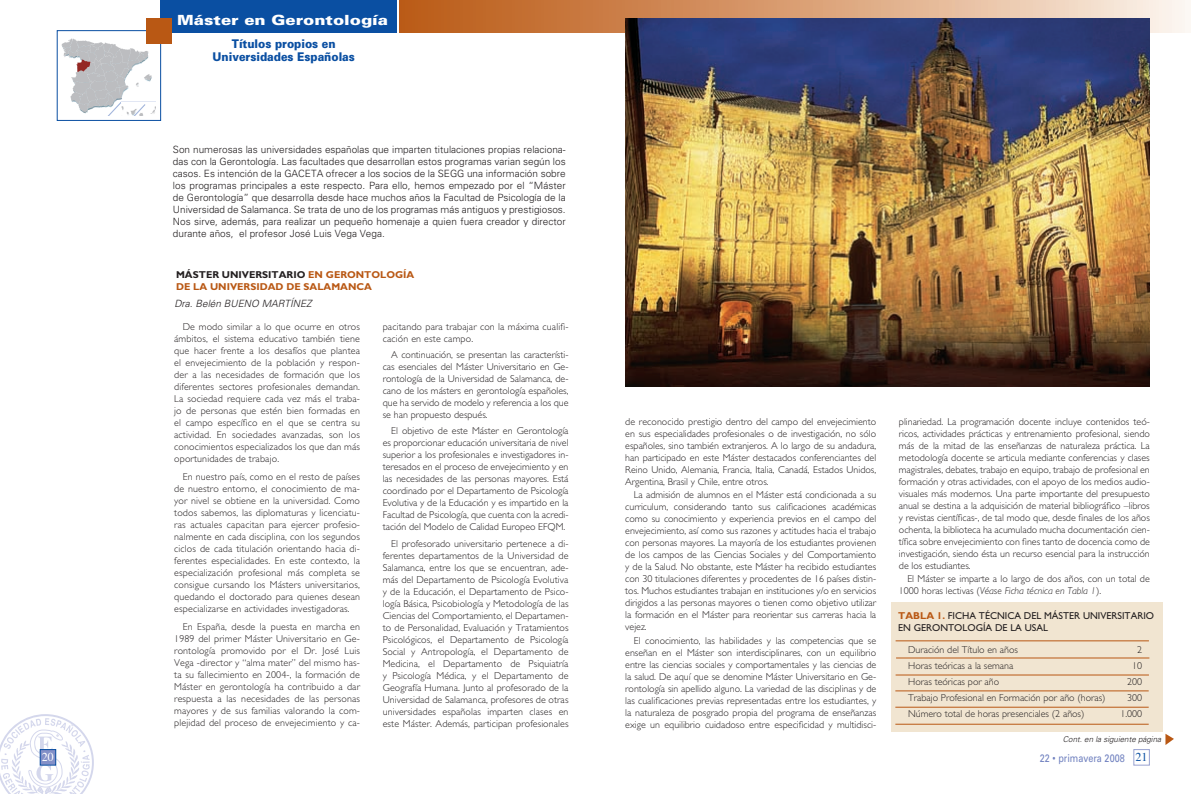
<style>
.page{position:relative;width:1191px;height:794px;background:#fff}
.page>*{position:absolute;margin:0;border:0;box-sizing:border-box;transform-origin:0 0}
.t1{font:900 14px "Univers";color:#fff;scale:1.2 1}
.t2{font:900 12px/13px "Univers";color:#0a4fa2;text-align:center;scale:.9 1}
.t3{font:12px "Times";color:#fff}
.t4{font:10.8px "Univers";color:#6f80bf;scale:.83 1}
.t5{font:300 10px/12px "Gill Sans";color:#231f20;text-align:justify}
.t6{font:300 10px/12px "Univers";color:#231f20;text-align:justify}
.t7{font:10px/12px "Gill Sans";color:#231f20}
.t8{font:700 10px/12px "Gill Sans";color:#b95814}
.t9{font:italic 300 10px "Univers";color:#231f20}
.t10{font:italic 300 8px "Univers";color:#231f20}
.s1{color:#231f20}
.s2{font-style:italic}
.s3{font-weight:700;color:#b95814}
.s4{font-family:"Times";font-size:12px;color:#0a4fa2}
</style>
<div class="page">
<div style="left:388px;top:0;width:803px;height:33px;background:linear-gradient(to right,#b8520a,#fcf0e5)"></div>
<div style="left:161px;top:0;width:236px;height:32px;background:#0a4fa2"></div>
<hr style="left:397px;top:0;width:2px;height:34px;background:#fff">
<svg style="left:0;top:714px;width:94px;height:80px"></svg>
<div style="left:1133px;top:749px;width:16px;height:16px;border:1px solid #99a3d1"></div>
<div style="left:40px;top:749px;width:16px;height:16px;background:#8390c8"></div>
<div style="left:40px;top:749px;width:16px;height:16px;border:1px solid #0a4fa2"></div>
<div style="left:57px;top:30px;width:104px;height:91px;border:1px solid #0a4fa2"></div>
<svg style="left:61px;top:38px;width:95px;height:78px"></svg>
<div style="left:146px;top:19px;width:26px;height:25px;background:#b95814"></div>
<img style="left:625px;top:18px;width:524px;height:369px">
<div style="left:891px;top:602px;width:271px;height:129px;background:#f1e5d1"></div>
<hr style="left:895px;top:640px;width:254px;height:1px;background:#b95814">
<hr style="left:896px;top:657px;width:253px;height:1px;background:#b95814">
<hr style="left:895px;top:674px;width:254px;height:1px;background:#b95814">
<hr style="left:895px;top:690px;width:253px;height:1px;background:#b95814">
<hr style="left:895px;top:706px;width:253px;height:1px;background:#b95814">
<hr style="left:895px;top:723px;width:253px;height:1px;background:#b95814">
<svg style="left:1165px;top:733px;width:9px;height:12px"></svg>
<h1 class="t1" style="left:177px;top:11px;width:177px">Máster en Gerontología</h1>
<p class="t2" style="left:213px;top:37px;width:160px">Títulos propios en<br>Universidades Españolas</p>
<p class="t6" style="left:173px;top:143px;width:394px">Son numerosas las universidades españolas que imparten titulaciones propias relaciona&shy;das con la Gerontología. Las facultades que desarrollan estos programas varian según los casos. Es intención de la GACETA ofrecer a los socios de la SEGG una información sobre los programas principales a este respecto. Para ello, hemos empezado por el “Máster de Gerontología” que desarrolla desde hace muchos años la Facultad de Psicología de la Universidad de Salamanca. Se trata de uno de los programas más antiguos y prestigiosos.<br>Nos sirve, además, para realizar un pequeño homenaje a quien fuera creador y director durante años, el profesor José Luis Vega Vega.</p>
<p class="t8" style="left:176px;top:268px;width:240px"><span class="s1">MÁSTER UNIVERSITARIO</span> EN GERONTOLOGÍA<br>DE LA UNIVERSIDAD DE SALAMANCA</p>
<p class="t9" style="left:174px;top:298px;width:139px">Dra. Belén BUENO MARTÍNEZ</p>
<p class="t5" style="left:174px;top:320px;width:187px;text-indent:9px">De modo similar a lo que ocurre en otros ámbitos, el sistema educativo también tiene que hacer frente a los desafíos que plantea el envejecimiento de la población y respon&shy;der a las necesidades de formación que los diferentes sectores profesionales demandan.<br>La sociedad requiere cada vez más el traba&shy;jo de personas que estén bien formadas en el campo específico en el que se centra su actividad. En sociedades avanzadas, son los conocimientos especializados los que dan más oportunidades de trabajo.</p>
<p class="t5" style="left:174px;top:470px;width:187px;text-indent:9px">En nuestro país, como en el resto de países de nuestro entorno, el conocimiento de ma&shy;yor nivel se obtiene en la universidad. Como todos sabemos, las diplomaturas y licenciatu&shy;ras actuales capacitan para ejercer profesio&shy;nalmente en cada disciplina, con los segundos ciclos de cada titulación orientando hacia di&shy;ferentes especialidades. En este contexto, la especialización profesional más completa se consigue cursando los Másters universitarios, quedando el doctorado para quienes desean especializarse en actividades investigadoras.</p>
<p class="t5" style="left:174px;top:620px;width:187px;text-indent:9px">En España, desde la puesta en marcha en 1989 del primer Máster Universitario en Ge&shy;rontología promovido por el Dr. José Luis Vega -director y “alma mater” del mismo has&shy;ta su fallecimiento en 2004-, la formación de Máster en gerontología ha contribuido a dar respuesta a las necesidades de las personas mayores y de sus familias valorando la com&shy;plejidad del proceso de envejecimiento y ca-</p>
<p class="t5" style="left:383px;top:320px;width:187px">pacitando para trabajar con la máxima cualifi&shy;cación en este campo.</p>
<p class="t5" style="left:383px;top:349px;width:187px;text-indent:9px">A continuación, se presentan las característi&shy;cas esenciales del Máster Universitario en Ge&shy;rontología de la Universidad de Salamanca, de&shy;cano de los másters en gerontología españoles, que ha servido de modelo y referencia a los que se han propuesto después.</p>
<p class="t5" style="left:383px;top:425px;width:187px;text-indent:9px">El objetivo de este Máster en Gerontología es proporcionar educación universitaria de nivel superior a los profesionales e investigadores in&shy;teresados en el proceso de envejecimiento y en las necesidades de las personas mayores. Está coordinado por el Departamento de Psicología Evolutiva y de la Educación y es impartido en la Facultad de Psicología, que cuenta con la acredi&shy;tación del Modelo de Calidad Europeo EFQM.</p>
<p class="t5" style="left:383px;top:537px;width:187px;text-indent:9px">El profesorado universitario pertenece a di&shy;ferentes departamentos de la Universidad de Salamanca, entre los que se encuentran, ade&shy;más del Departamento de Psicología Evolutiva y de la Educación, el Departamento de Psico&shy;logía Básica, Psicobiología y Metodología de las Ciencias del Comportamiento, el Departamen&shy;to de Personalidad, Evaluación y Tratamientos Psicológicos, el Departamento de Psicología Social y Antropología, el Departamento de Medicina, el Departamento de Psiquiatría y Psicología Médica, y el Departamento de Geografía Humana. Junto al profesorado de la Universidad de Salamanca, profesores de otras universidades españolas imparten clases en este Máster. Además, participan profesionales</p>
<p class="t5" style="left:625px;top:415px;width:252px">de reconocido prestigio dentro del campo del envejecimiento en sus especialidades profesionales o de investigación, no sólo españoles, sino también extranjeros. A lo largo de su andadura, han participado en este Máster destacados conferenciantes del Reino Unido, Alemania, Francia, Italia, Canadá, Estados Unidos, Argentina, Brasil y Chile, entre otros.</p>
<p class="t5" style="left:625px;top:489px;width:252px;text-indent:9px">La admisión de alumnos en el Máster está condicionada a su curriculum, considerando tanto sus calificaciones académicas como su conocimiento y experiencia previos en el campo del envejecimiento, así como sus razones y actitudes hacia el trabajo con personas mayores. La mayoría de los estudiantes provienen de los campos de las Ciencias Sociales y del Comportamiento y de la Salud. No obstante, este Máster ha recibido estudiantes con 30 titulaciones diferentes y procedentes de 16 países distin&shy;tos. Muchos estudiantes trabajan en instituciones y/o en servicios dirigidos a las personas mayores o tienen como objetivo utilizar la formación en el Máster para reorientar sus carreras hacia la vejez.</p>
<p class="t5" style="left:625px;top:634px;width:252px;text-indent:9px">El conocimiento, las habilidades y las competencias que se enseñan en el Máster son interdisciplinares, con un equilibrio entre las ciencias sociales y comportamentales y las ciencias de la salud. De aquí que se denomine Máster Universitario en Ge&shy;rontología sin apellido alguno. La variedad de las disciplinas y de las cualificaciones previas representadas entre los estudiantes, y la naturaleza de posgrado propia del programa de enseñanzas exige un equilibrio cuidadoso entre especificidad y multidisci-</p>
<p class="t5" style="left:899px;top:415px;width:252px">plinariedad. La programación docente incluye contenidos teó&shy;ricos, actividades prácticas y entrenamiento profesional, siendo más de la mitad de las enseñanzas de naturaleza práctica. La metodología docente se articula mediante conferencias y clases magistrales, debates, trabajo en equipo, trabajo de profesional en formación y otras actividades, con el apoyo de los medios audio&shy;visuales más modernos. Una parte importante del presupuesto anual se destina a la adquisición de material bibliográfico –libros y revistas científicas-, de tal modo que, desde finales de los años ochenta, la biblioteca ha acumulado mucha documentación cien&shy;tífica sobre envejecimiento con fines tanto de docencia como de investigación, siendo ésta un recurso esencial para la instrucción de los estudiantes.</p>
<p class="t5" style="left:899px;top:573px;width:252px;text-indent:9px">El Máster se imparte a lo largo de dos años, con un total de<br>1000 horas lectivas (<span class="s2">Véase Ficha técnica en Tabla 1</span>).</p>
<p class="t7" style="left:898px;top:610px;width:257px"><span class="s3">TABLA 1.</span> FICHA TÉCNICA DEL MÁSTER UNIVERSITARIO<br>EN GERONTOLOGÍA DE LA USAL</p>
<p class="t5" style="left:908px;top:644px;width:111px">Duración del Título en años</p>
<p class="t5" style="left:1137px;top:644px;width:6px">2</p>
<p class="t5" style="left:908px;top:660px;width:107px">Horas teóricas a la semana</p>
<p class="t5" style="left:1132px;top:660px;width:11px">10</p>
<p class="t5" style="left:908px;top:676px;width:92px">Horas teóricas por año</p>
<p class="t5" style="left:1127px;top:676px;width:16px">200</p>
<p class="t5" style="left:908px;top:692px;width:199px">Trabajo Profesional en Formación por año (horas)</p>
<p class="t5" style="left:1127px;top:692px;width:16px">300</p>
<p class="t5" style="left:908px;top:708px;width:178px">Número total de horas presenciales (2 años)</p>
<p class="t5" style="left:1120px;top:708px;width:23px">1.000</p>
<p class="t10" style="left:1063px;top:734px;width:100px">Cont. en la siguiente página</p>
<p class="t3" style="left:42px;top:746px;width:13px">20</p>
<p class="t4" style="left:1039px;top:751px;width:131px">22 • primavera 2008 <span class="s4">21</span></p>
</div>
